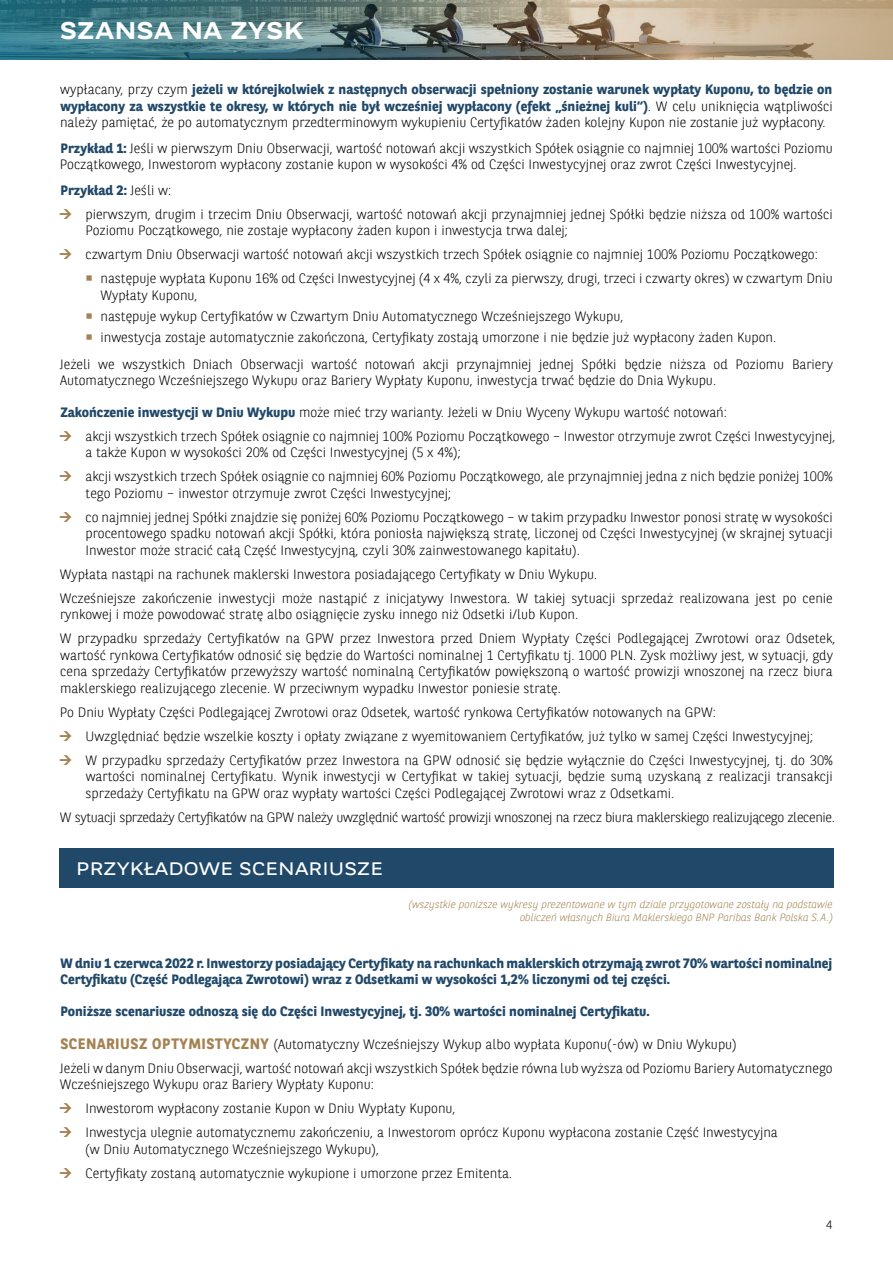
<style>
.page{position:relative;width:893px;height:1263px;background:#fff}
.page>*{position:absolute;margin:0;border:0;box-sizing:border-box;transform-origin:0 0}
.t1{font:700 24px "BNPP Expanded Sans";letter-spacing:.01em;color:#fff}
.t2{font:18px "BNPP Expanded Sans";letter-spacing:.01em;color:#fff}
.t3{font:300 13.5px/24px "BNPP Sans";color:#000}
.t4{font:700 13.5px/16.5px "BNPP Sans";color:#204869}
.t5{font:300 13.5px "BNPP Sans";letter-spacing:-.025em;color:#000}
.t6{font:300 12px "BNPP Sans";color:#000}
.t7{font:italic 300 10.5px/13.5px "BNPP Sans";color:#a48252;text-align:right}
.s1{font-weight:300;color:#000}
.s2{font-weight:700;color:#204869}
.s3{color:#a48252}
.s4{font-weight:700;font-size:15px;color:#a48252}
</style>
<div class="page">
<svg style="left:0;top:0;width:127px;height:60px;background:#327686"></svg>
<img style="left:127px;top:0;width:766px;height:60px">
<div style="left:59px;top:848px;width:774px;height:39px;background:#204869"></div>
<h1 class="t1" style="left:60px;top:14px;width:245px">SZANSA NA ZYSK</h1>
<p class="t4" style="left:60px;top:81px;width:774px;text-align:justify"><span class="s1">wypłacany, przy czym</span> jeżeli w którejkolwiek z następnych obserwacji spełniony zostanie warunek wypłaty Kuponu, to będzie on wypłacony za wszystkie te okresy, w których nie był wcześniej wypłacony (efekt „śnieżnej kuli”)<span class="s1">. W celu uniknięcia wątpliwości należy pamiętać, że po automatycznym przedterminowym wykupieniu Certyfikatów żaden kolejny Kupon nie zostanie już wypłacony.</span></p>
<p class="t3" style="left:60px;top:139px;width:774px;line-height:16.5px"><span class="s2">Przykład 1:</span> Jeśli w pierwszym Dniu Obserwacji, wartość notowań akcji wszystkich Spółek osiągnie co najmniej 100% wartości Poziomu<br>Początkowego, Inwestorom wypłacony zostanie kupon w wysokości 4% od Części Inwestycyjnej oraz zwrot Części Inwestycyjnej.</p>
<p class="t3" style="left:85px;top:177px;width:749px;text-indent:-25px"><span class="s2">Przykład 2:</span> Jeśli w:<br>pierwszym, drugim i trzecim Dniu Obserwacji, wartość notowań akcji przynajmniej jednej Spółki będzie niższa od 100% wartości</p>
<p class="t3" style="left:85px;top:218px;width:734px">Poziomu Początkowego, nie zostaje wypłacony żaden kupon i inwestycja trwa dalej;<br>czwartym Dniu Obserwacji wartość notowań akcji wszystkich trzech Spółek osiągnie co najmniej 100% Poziomu Początkowego:</p>
<p class="t3" style="left:100px;top:269px;width:734px;line-height:16.5px;text-indent:-15px"><span class="s3">○</span> następuje wypłata Kuponu 16% od Części Inwestycyjnej (4 x 4%, czyli za pierwszy, drugi, trzeci i czwarty okres) w czwartym Dniu<br>Wypłaty Kuponu,</p>
<p class="t3" style="left:85px;top:303px;width:540px"><span class="s3">○</span> następuje wykup Certyfikatów w Czwartym Dniu Automatycznego Wcześniejszego Wykupu,</p>
<p class="t3" style="left:60px;top:323px;width:775px;line-height:27px;text-indent:25px"><span class="s3">○</span> inwestycja zostaje automatycznie zakończona, Certyfikaty zostają umorzone i nie będzie już wypłacony żaden Kupon.<br>Jeżeli we wszystkich Dniach Obserwacji wartość notowań akcji przynajmniej jednej Spółki będzie niższa od Poziomu Bariery</p>
<p class="t3" style="left:60px;top:368px;width:658px">Automatycznego Wcześniejszego Wykupu oraz Bariery Wypłaty Kuponu, inwestycja trwać będzie do Dnia Wykupu.</p>
<p class="t3" style="left:85px;top:399px;width:751px;text-indent:-25px"><span class="s2">Zakończenie inwestycji w Dniu Wykupu</span> może mieć trzy warianty. Jeżeli w Dniu Wyceny Wykupu wartość notowań:<br>akcji wszystkich trzech Spółek osiągnie co najmniej 100% Poziomu Początkowego – Inwestor otrzymuje zwrot Części Inwestycyjnej,</p>
<p class="t3" style="left:85px;top:440px;width:749px">a także Kupon w wysokości 20% od Części Inwestycyjnej (5 x 4%);<br>akcji wszystkich trzech Spółek osiągnie co najmniej 60% Poziomu Początkowego, ale przynajmniej jedna z nich będzie poniżej 100%</p>
<p class="t3" style="left:85px;top:480px;width:749px">tego Poziomu – inwestor otrzymuje zwrot Części Inwestycyjnej;<br>co najmniej jednej Spółki znajdzie się poniżej 60% Poziomu Początkowego – w takim przypadku Inwestor ponosi stratę w wysokości</p>
<p class="t3" style="left:86px;top:524px;width:749px;line-height:16.5px">procentowego spadku notowań akcji Spółki, która poniosła największą stratę, liczonej od Części Inwestycyjnej (w skrajnej sytuacji<br>Inwestor może stracić całą Część Inwestycyjną, czyli 30% zainwestowanego kapitału).</p>
<p class="t3" style="left:60px;top:561px;width:774px">Wypłata nastąpi na rachunek maklerski Inwestora posiadającego Certyfikaty w Dniu Wykupu.<br>Wcześniejsze zakończenie inwestycji może nastąpić z inicjatywy Inwestora. W takiej sytuacji sprzedaż realizowana jest po cenie</p>
<p class="t3" style="left:60px;top:602px;width:777px">rynkowej i może powodować stratę albo osiągnięcie zysku innego niż Odsetki i/lub Kupon.<br>W przypadku sprzedaży Certyfikatów na GPW przez Inwestora przed Dniem Wypłaty Części Podlegającej Zwrotowi oraz Odsetek,</p>
<p class="t3" style="left:60px;top:646px;width:774px;line-height:16.5px;text-align:justify">wartość rynkowa Certyfikatów odnosić się będzie do Wartości nominalnej 1 Certyfikatu tj. 1000 PLN. Zysk możliwy jest, w sytuacji, gdy cena sprzedaży Certyfikatów przewyższy wartość nominalną Certyfikatów powiększoną o wartość prowizji wnoszonej na rzecz biura maklerskiego realizującego zlecenie. W przeciwnym wypadku Inwestor poniesie stratę.</p>
<p class="t3" style="left:85px;top:699px;width:749px;text-indent:-26px">Po Dniu Wypłaty Części Podlegającej Zwrotowi oraz Odsetek, wartość rynkowa Certyfikatów notowanych na GPW:<br>Uwzględniać będzie wszelkie koszty i opłaty związane z wyemitowaniem Certyfikatów, już tylko w samej Części Inwestycyjnej;<br>W przypadku sprzedaży Certyfikatów przez Inwestora na GPW odnosić się będzie wyłącznie do Części Inwestycyjnej, tj. do 30%</p>
<p class="t3" style="left:85px;top:767px;width:749px;line-height:16.5px">wartości nominalnej Certyfikatu. Wynik inwestycji w Certyfikat w takiej sytuacji, będzie sumą uzyskaną z realizacji transakcji sprzedaży Certyfikatu na GPW oraz wypłaty wartości Części Podlegającej Zwrotowi wraz z Odsetkami.</p>
<p class="t5" style="left:60px;top:808px;width:776px">W sytuacji sprzedaży Certyfikatów na GPW należy uwzględnić wartość prowizji wnoszonej na rzecz biura maklerskiego realizującego zlecenie.</p>
<h2 class="t2" style="left:76px;top:856px;width:308px">PRZYKŁADOWE SCENARIUSZE</h2>
<p class="t7" style="left:408px;top:897px;width:426px">(wszystkie poniższe wykresy prezentowane w tym dziale przygotowane zostały na podstawie obliczeń własnych Biura Maklerskiego BNP Paribas Bank Polska S.A.)</p>
<p class="t4" style="left:60px;top:954px;width:774px">W dniu 1 czerwca 2022 r. Inwestorzy posiadający Certyfikaty na rachunkach maklerskich otrzymają zwrot 70% wartości nominalnej<br>Certyfikatu (Część Podlegająca Zwrotowi) wraz z Odsetkami w wysokości 1,2% liczonymi od tej części.</p>
<p class="t4" style="left:60px;top:1002px;width:591px">Poniższe scenariusze odnoszą się do Części Inwestycyjnej, tj. 30% wartości nominalnej Certyfikatu.</p>
<p class="t3" style="left:60px;top:1031px;width:774px"><span class="s4">SCENARIUSZ OPTYMISTYCZNY</span> (Automatyczny Wcześniejszy Wykup albo wypłata Kuponu(-ów) w Dniu Wykupu)<br>Jeżeli w danym Dniu Obserwacji, wartość notowań akcji wszystkich Spółek będzie równa lub wyższa od Poziomu Bariery Automatycznego</p>
<p class="t3" style="left:85px;top:1072px;width:694px;text-indent:-26px">Wcześniejszego Wykupu oraz Bariery Wypłaty Kuponu:<br>Inwestorom wypłacony zostanie Kupon w Dniu Wypłaty Kuponu,<br>Inwestycja ulegnie automatycznemu zakończeniu, a Inwestorom oprócz Kuponu wypłacona zostanie Część Inwestycyjna</p>
<p class="t3" style="left:85px;top:1136px;width:428px">(w Dniu Automatycznego Wcześniejszego Wykupu),<br>Certyfikaty zostaną automatycznie wykupione i umorzone przez Emitenta.</p>
<p class="t6" style="left:826px;top:1216px;width:8px">4</p>
</div>
